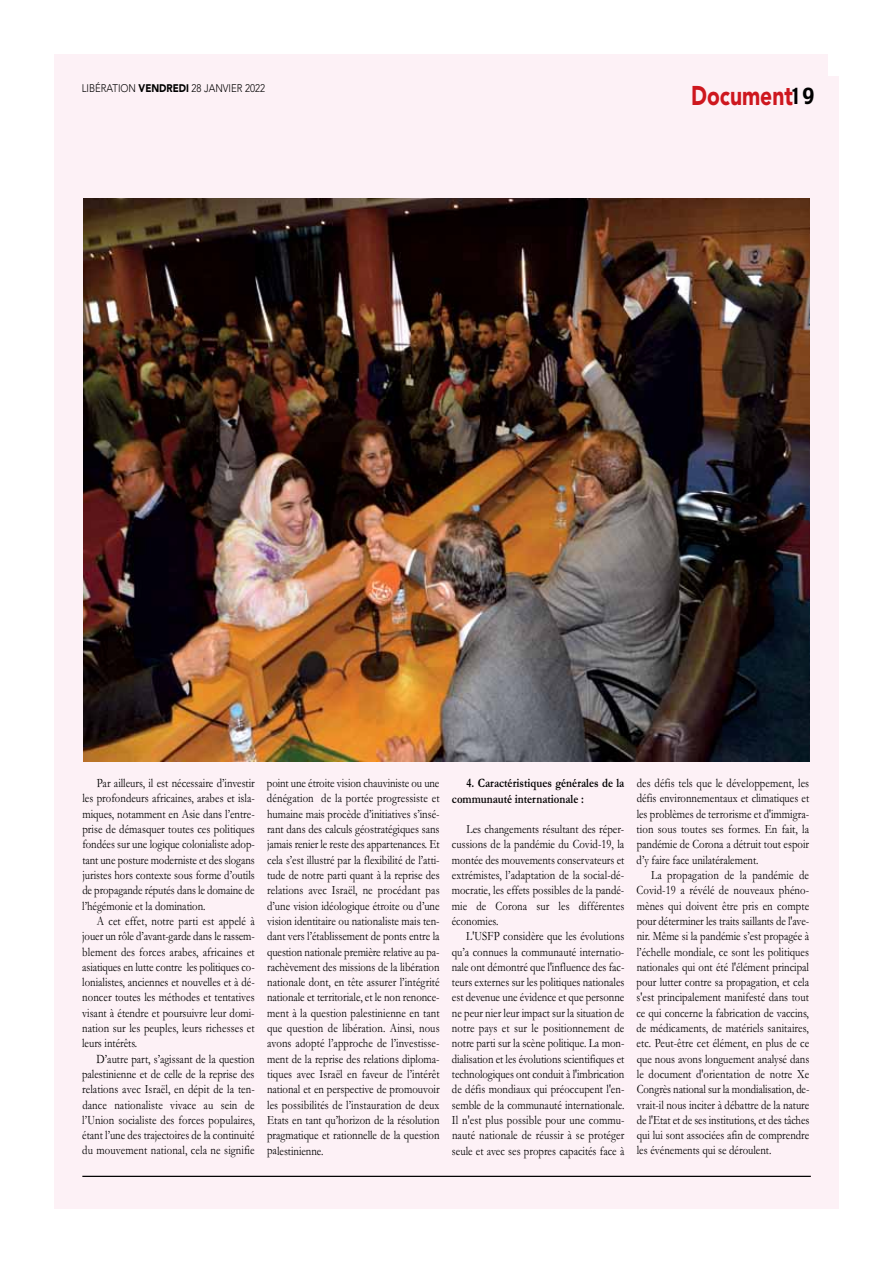
<style>
.page{position:relative;width:893px;height:1263px;background:#fff}
.page>*{position:absolute;margin:0;border:0;box-sizing:border-box;transform-origin:0 0}
.t1{font:900 27px "Avenir";color:#ce171e;scale:.78 1}
.t2{font:22.05px "Charcoal";color:#000;scale:.87 1}
.t3{font:12.9px/15.3px "Garamond";color:#000;text-align:justify;scale:.84 1}
.t4{font:700 12.9px/15.3px "Garamond";color:#000;scale:.84 1}
.t5{font:300 10.95px "Avenir";color:#000;scale:.87 1}
.s1{font-weight:900}
</style>
<div class="page">
<div style="left:54px;top:76px;width:785px;height:1133px;background:#fdf1f6"></div>
<hr style="left:82px;top:1176px;width:729px;height:1px;background:#000">
<img style="left:83px;top:199px;width:727px;height:562px">
<p class="t5" style="left:82px;top:82px;width:212px">LIBÉRATION <span class="s1">VENDREDI</span> 28 JANVIER 2022</p>
<h1 class="t1" style="left:691px;top:72px;width:132px">Document</h1>
<h2 class="t2" style="left:792px;top:82px;width:27px">19</h2>
<p class="t3" style="left:97px;top:775px;width:190px">Par ailleurs, il est nécessaire ’d investir</p>
<p class="t3" style="left:82px;top:821px;width:207px">prise de démasquer toutes ces politiques</p>
<p class="t3" style="left:82px;top:791px;width:207px">les profondeurs africaines, arabes et isla-</p>
<p class="t3" style="left:82px;top:806px;width:207px">miques, notamment en Asie dans ’l entre-</p>
<p class="t3" style="left:82px;top:836px;width:207px">fondées sur une logique colonialiste adop-</p>
<p class="t3" style="left:82px;top:867px;width:207px">juristes hors contexte sous forme ’d outils de propagande réputés dans le domaine de ’l hégémonie et la domination.</p>
<p class="t3" style="left:97px;top:913px;width:189px">A cet effet, notre parti est appelé à</p>
<p class="t3" style="left:82px;top:944px;width:207px">blement des forces arabes, africaines et</p>
<p class="t3" style="left:82px;top:852px;width:207px">tant une posture moderniste et des slogans</p>
<p class="t3" style="left:82px;top:928px;width:207px">jouer un rôle ’d avant-garde dans le rassem-</p>
<p class="t3" style="left:82px;top:959px;width:207px">asiatiques en lutte contre les politiques co-</p>
<p class="t3" style="left:82px;top:974px;width:207px">lonialistes, anciennes et nouvelles et à dé-</p>
<p class="t3" style="left:82px;top:989px;width:207px">noncer toutes les méthodes et tentatives</p>
<p class="t3" style="left:82px;top:1005px;width:207px">visant à étendre et poursuivre leur domi-</p>
<p class="t3" style="left:82px;top:1035px;width:67px">leurs intérêts.</p>
<p class="t3" style="left:97px;top:1051px;width:189px">D’autre part ’s, agissant de la question</p>
<p class="t3" style="left:82px;top:1066px;width:207px">palestinienne et de celle de la reprise des</p>
<p class="t3" style="left:245px;top:1097px;width:13px">de</p>
<p class="t3" style="left:82px;top:1020px;width:207px">nation sur les peuples, leurs richesses et</p>
<p class="t3" style="left:82px;top:1081px;width:207px">relations avec Israël, en dépit de la ten-</p>
<p class="t3" style="left:82px;top:1112px;width:207px">’l Union socialiste des forces populaires, étant ’l une des trajectoires de la continuité du mouvement national, cela ne signifie</p>
<p class="t3" style="left:82px;top:1097px;width:31px">dance</p>
<p class="t3" style="left:114px;top:1097px;width:59px">nationaliste</p>
<p class="t3" style="left:170px;top:1097px;width:33px">vivace</p>
<p class="t3" style="left:221px;top:1097px;width:21px">sein</p>
<p class="t3" style="left:204px;top:1097px;width:13px">au</p>
<p class="t3" style="left:267px;top:775px;width:207px;text-align:right">point une étroite vision chauviniste ou une de la portée progressiste et</p>
<p class="t3" style="left:267px;top:791px;width:57px">dénégation</p>
<p class="t3" style="left:267px;top:821px;width:207px">rant dans des calculs géostratégiques sans</p>
<p class="t3" style="left:267px;top:806px;width:207px">humaine mais procède ’d initiatives ’s insé-</p>
<p class="t3" style="left:267px;top:836px;width:207px">jamais renier le reste des appartenances. Et</p>
<p class="t3" style="left:267px;top:867px;width:207px">tude de notre parti quant à la reprise des</p>
<p class="t3" style="left:267px;top:852px;width:207px">cela ’s est illustré par la flexibilité de ’l atti-</p>
<p class="t3" style="left:267px;top:882px;width:207px">relations avec Israël, ne procédant pas ’d une vision idéologique étroite ou ’d une</p>
<p class="t3" style="left:267px;top:928px;width:207px">dant vers ’l établissement de ponts entre la</p>
<p class="t3" style="left:267px;top:913px;width:207px">vision identitaire ou nationaliste mais ten-</p>
<p class="t3" style="left:267px;top:959px;width:207px">rachèvement des missions de la libération</p>
<p class="t3" style="left:267px;top:944px;width:207px">question nationale première relative au pa-</p>
<p class="t3" style="left:267px;top:974px;width:207px">nationale dont, en tête assurer ’l intégrité</p>
<p class="t3" style="left:267px;top:1005px;width:207px">ment à la question palestinienne en tant</p>
<p class="t3" style="left:267px;top:990px;width:207px">nationale et territoriale, et le non renonce-</p>
<p class="t3" style="left:267px;top:1020px;width:207px">que question de libération. Ainsi, nous</p>
<p class="t3" style="left:267px;top:1066px;width:207px">tiques avec Israël en faveur de ’l intérêt</p>
<p class="t3" style="left:267px;top:1035px;width:207px">avons adopté ’l approche de ’l investisse-</p>
<p class="t3" style="left:267px;top:1081px;width:207px">national et en perspective de promouvoir les possibilités de ’l instauration de deux Etats en tant qu’horizon de la résolution pragmatique et rationnelle de la question palestinienne.</p>
<p class="t3" style="left:267px;top:1051px;width:207px">ment de la reprise des relations diploma-</p>
<p class="t4" style="left:452px;top:775px;width:207px;text-indent:15px">4. Caractéristiques générales de la communauté internationale :</p>
<p class="t3" style="left:452px;top:836px;width:207px">cussions de la pandémie du Covid-19, la</p>
<p class="t3" style="left:466px;top:821px;width:189px">Les changements résultant des réper-</p>
<p class="t3" style="left:452px;top:852px;width:207px">montée des mouvements conservateurs et</p>
<p class="t3" style="left:579px;top:898px;width:56px">différentes</p>
<p class="t3" style="left:452px;top:867px;width:207px">extrémistes ’ l, adaptation de la social-dé-</p>
<p class="t3" style="left:466px;top:913px;width:190px;text-indent:-15px">économies.<br>'L USFP considère que les évolutions</p>
<p class="t3" style="left:452px;top:974px;width:207px">teurs externes sur les politiques nationales</p>
<p class="t3" style="left:452px;top:882px;width:207px">mocratie, les effets possibles de la pandé-</p>
<p class="t3" style="left:476px;top:898px;width:13px">de</p>
<p class="t3" style="left:558px;top:898px;width:15px">les</p>
<p class="t3" style="left:452px;top:898px;width:20px">mie</p>
<p class="t3" style="left:495px;top:898px;width:39px">Corona</p>
<p class="t3" style="left:536px;top:898px;width:17px">sur</p>
<p class="t3" style="left:452px;top:944px;width:207px">qu a’ connues la communauté internatio-</p>
<p class="t3" style="left:452px;top:989px;width:207px">est devenue une évidence et que personne ne peur nier leur impact sur la situation de notre pays et sur le positionnement de</p>
<p class="t3" style="left:452px;top:1051px;width:207px">dialisation et les évolutions scientifiques et</p>
<p class="t3" style="left:452px;top:959px;width:207px">nale ont démontré que 'l influence des fac-</p>
<p class="t3" style="left:452px;top:1035px;width:207px">notre parti sur la scène politique. La mon-</p>
<p class="t3" style="left:452px;top:1066px;width:207px">technologiques ont conduit ' là imbrication</p>
<p class="t3" style="left:452px;top:1097px;width:207px">semble de la communauté internationale.</p>
<p class="t3" style="left:452px;top:1081px;width:207px">de défis mondiaux qui préoccupent e n'l -</p>
<p class="t3" style="left:452px;top:1127px;width:207px">nauté nationale de réussir à se protéger</p>
<p class="t3" style="left:452px;top:1112px;width:207px">Il 'n est plus possible pour une commu-</p>
<p class="t3" style="left:452px;top:1143px;width:207px">seule et avec ses propres capacités face à</p>
<p class="t3" style="left:637px;top:775px;width:207px">des défis tels que le développement, les défis environnementaux et climatiques et</p>
<p class="t3" style="left:637px;top:821px;width:207px">tion sous toutes ses formes. En fait, la</p>
<p class="t3" style="left:637px;top:806px;width:207px">les problèmes de terrorisme et 'd immigra-</p>
<p class="t3" style="left:637px;top:836px;width:207px">pandémie de Corona a détruit tout espoir y’d faire face unilatéralement.</p>
<p class="t3" style="left:651px;top:867px;width:190px">La propagation de la pandémie de</p>
<p class="t3" style="left:637px;top:898px;width:207px">mènes qui doivent être pris en compte</p>
<p class="t3" style="left:637px;top:882px;width:207px">Covid-19 a révélé de nouveaux phéno-</p>
<p class="t3" style="left:637px;top:928px;width:207px">nir. Même si la pandémie ’s est propagée à</p>
<p class="t3" style="left:637px;top:913px;width:207px">pour déterminer les traits saillants de 'l ave-</p>
<p class="t3" style="left:636px;top:944px;width:207px">’l échelle mondiale, ce sont les politiques nationales qui ont été 'l élément principal pour lutter contre sa propagation, et cela 's est principalement manifesté dans tout ce qui concerne la fabrication de vaccins, de médicaments, de matériels sanitaires, etc. Peut-être cet élément, en plus de ce que nous avons longuement analysé dans le document 'd orientation de notre Xe</p>
<p class="t3" style="left:637px;top:1097px;width:207px">vrait i l- nous inciter à débattre de la nature</p>
<p class="t3" style="left:637px;top:1081px;width:207px">Congrès national sur la mondialisation, de-</p>
<p class="t3" style="left:637px;top:1112px;width:207px">de 'l Etat et de ses institutions, et des tâches qui lui sont associées afin de comprendre les événements qui se déroulent.</p>
</div>
